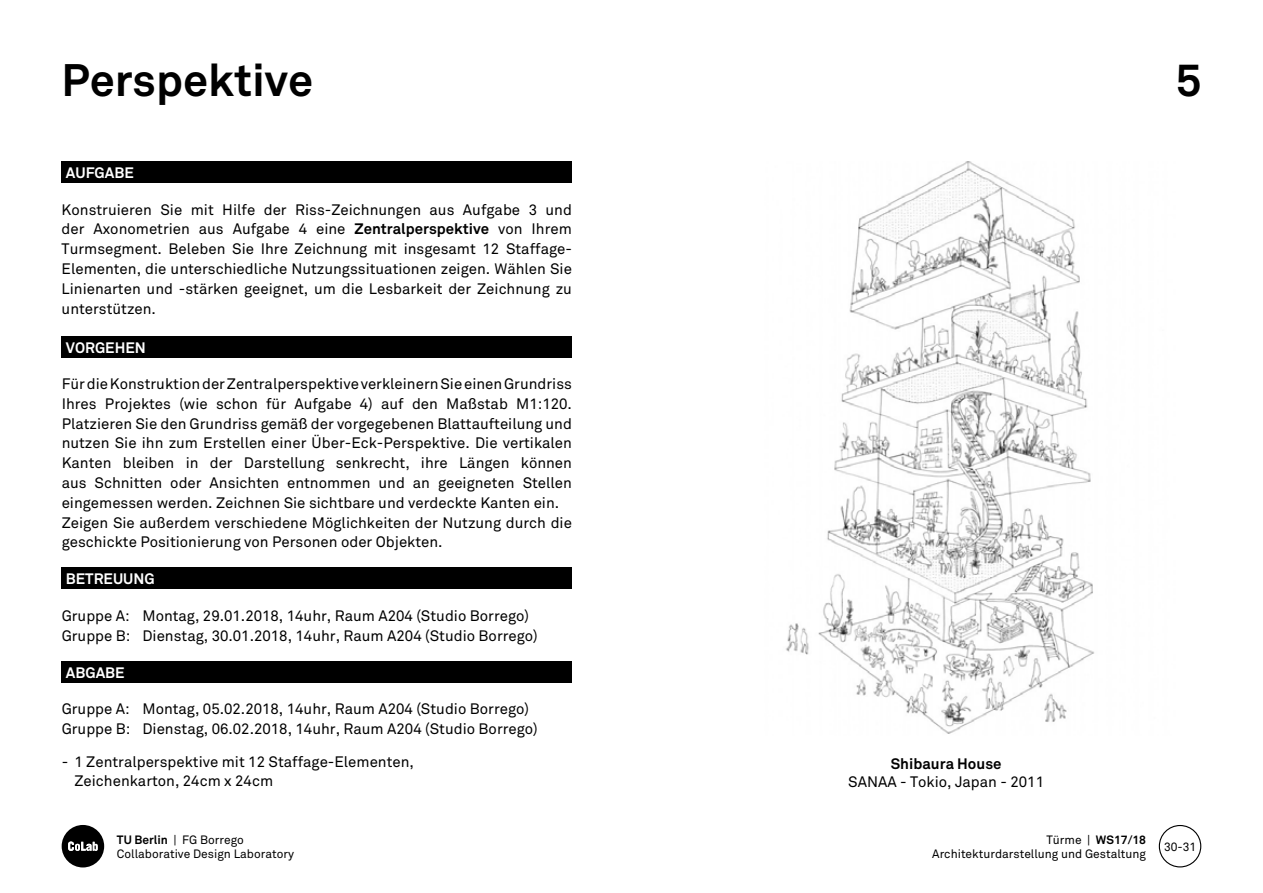
<style>
.page{position:relative;width:1263px;height:893px;background:#fff}
.page>*{position:absolute;margin:0;border:0;box-sizing:border-box;transform-origin:0 0}
.t1{font:700 45px "Akkurat";color:#000}
.t2{font:15px/19.8px "Akkurat";color:#000}
.t3{font:700 15px "Akkurat";color:#fff}
.t4{font:700 15px "Akkurat";color:#000}
.t5{font:12px/14.4px "Akkurat";color:#000}
.s1{font-weight:700}
</style>
<div class="page">
<div style="left:1159px;top:825px;width:42px;height:42px;border:1px solid #000;border-radius:50%"></div>
<svg style="left:62px;top:825px;width:42px;height:42px"></svg>
<div style="left:62px;top:162px;width:510px;height:21px;background:#000"></div>
<div style="left:62px;top:568px;width:510px;height:21px;background:#000"></div>
<div style="left:62px;top:661px;width:510px;height:21px;background:#000"></div>
<div style="left:62px;top:336px;width:510px;height:21px;background:#000"></div>
<img style="left:786px;top:162px;width:308px;height:572px">
<h1 class="t1" style="left:62px;top:51px;width:253px">Perspektive</h1>
<h1 class="t1" style="left:1176px;top:51px;width:27px">5</h1>
<p class="t3" style="left:66px;top:163px;width:69px">AUFGABE</p>
<p class="t2" style="left:62px;top:200px;width:512px;text-align:justify">Konstruieren Sie mit Hilfe der Riss-Zeichnungen aus Aufgabe 3 und der Axonometrien aus Aufgabe 4 eine <span class="s1">Zentralperspektive</span> von Ihrem Turmsegment. Beleben Sie Ihre Zeichnung mit insgesamt 12 Staffage-Elementen, die unterschiedliche Nutzungssituationen zeigen. Wählen Sie Linienarten und -stärken geeignet, um die Lesbarkeit der Zeichnung zu unterstützen.</p>
<p class="t3" style="left:66px;top:338px;width:81px">VORGEHEN</p>
<p class="t2" style="left:62px;top:374px;width:512px">Für die Konstruktion der Zentralperspektive verkleinern Sie einen Grundriss Ihres Projektes (wie schon für Aufgabe 4) auf den Maßstab M1:120.<br>Platzieren Sie den Grundriss gemäß der vorgegebenen Blattaufteilung und nutzen Sie ihn zum Erstellen einer Über-Eck-Perspektive. Die vertikalen Kanten bleiben in der Darstellung senkrecht, ihre Längen können aus Schnitten oder Ansichten entnommen und an geeigneten Stellen eingemessen werden. Zeichnen Sie sichtbare und verdeckte Kanten ein.<br>Zeigen Sie außerdem verschiedene Möglichkeiten der Nutzung durch die geschickte Positionierung von Personen oder Objekten.</p>
<p class="t3" style="left:66px;top:570px;width:90px">BETREUUNG</p>
<p class="t2" style="left:62px;top:606px;width:478px">Gruppe A: Montag, 29.01.2018, 14uhr, Raum A204 (Studio Borrego)<br>Gruppe B: Dienstag, 30.01.2018, 14uhr, Raum A204 (Studio Borrego)</p>
<p class="t3" style="left:66px;top:663px;width:60px">ABGABE</p>
<p class="t2" style="left:62px;top:700px;width:478px">Gruppe A: Montag, 05.02.2018, 14uhr, Raum A204 (Studio Borrego)<br>Gruppe B: Dienstag, 06.02.2018, 14uhr, Raum A204 (Studio Borrego)</p>
<p class="t2" style="left:74px;top:752px;width:341px;text-indent:-13px">- 1 Zentralperspektive mit 12 Staffage-Elementen,<br>Zeichenkarton, 24cm x 24cm</p>
<p class="t4" style="left:891px;top:754px;width:112px">Shibaura House</p>
<p class="t2" style="left:848px;top:772px;width:197px">SANAA - Tokio, Japan - 2011</p>
<p class="t5" style="left:117px;top:833px;width:179px"><span class="s1">TU Berlin</span> | FG Borrego<br>Collaborative Design Laboratory</p>
<p class="t5" style="left:932px;top:833px;width:215px;text-align:right">Türme | <span class="s1">WS17/18<br></span>Architekturdarstellung und Gestaltung</p>
<p class="t5" style="left:1164px;top:840px;width:34px">30-31</p>
</div>
